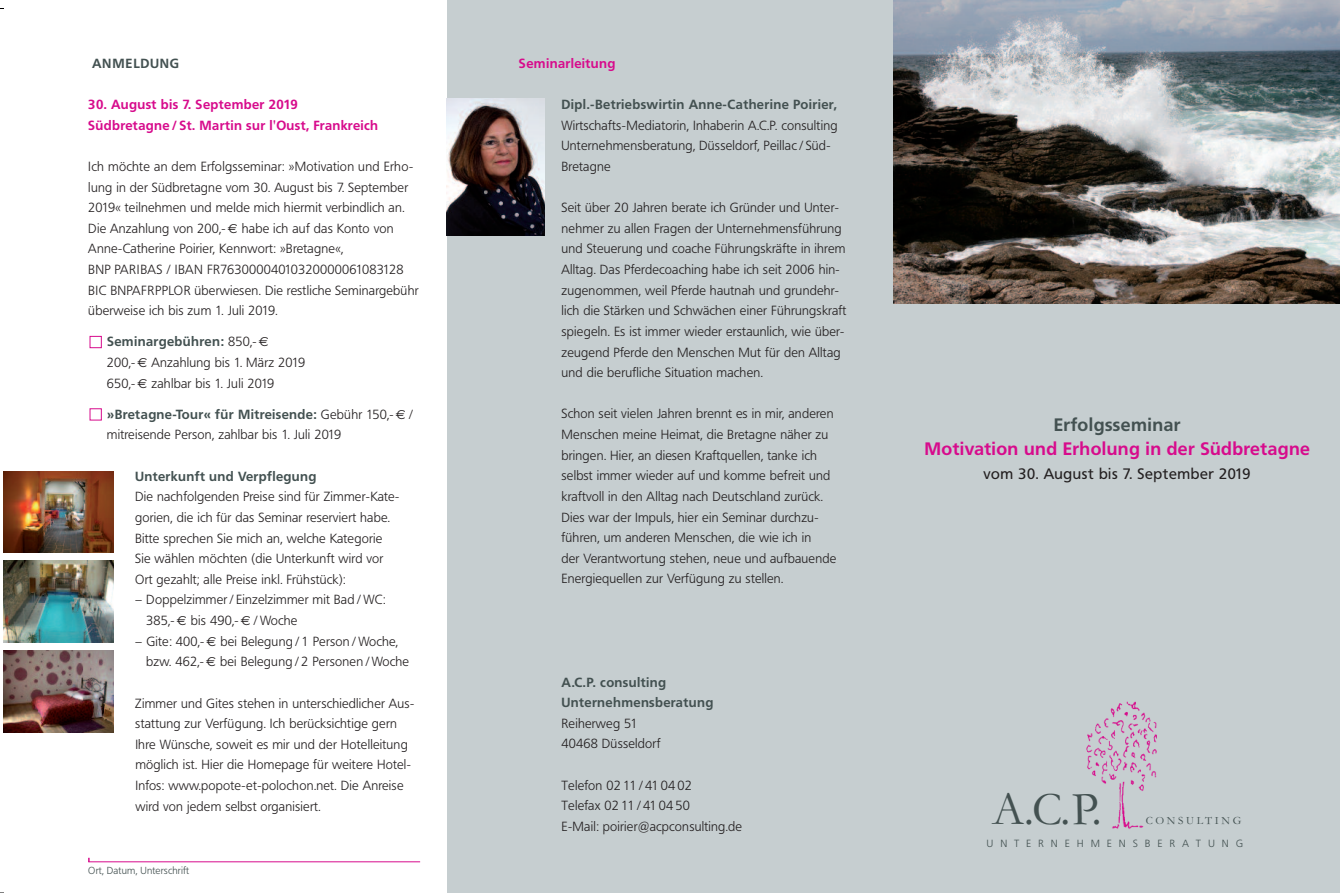
<style>
.page{position:relative;width:1340px;height:893px;background:#fff}
.page>*{position:absolute;margin:0;border:0;box-sizing:border-box;transform-origin:0 0}
.t1{font:47.4px "Garamond";color:#435151}
.t2{font:700 17.85px "Frutiger BQ";letter-spacing:.02em;color:#d70b8c}
.t3{font:700 17.85px "Frutiger BQ";letter-spacing:.03em;color:#435151}
.t4{font:15px "Frutiger BQ";letter-spacing:.04em;color:#231f20}
.t5{font:300 13.2px/20.7px "Frutiger BQ";letter-spacing:.015em;color:#231f20}
.t6{font:700 13.2px/20.7px "Frutiger BQ";letter-spacing:.03em;color:#435151}
.t7{font:700 13.2px/20.7px "Frutiger BQ";letter-spacing:.03em;color:#d70b8c}
.t8{font:700 13.2px "Frutiger BQ";letter-spacing:.06em;color:#435151}
.t9{font:11.25px "Garamond";letter-spacing:.235em;color:#435151}
.t10{font:300 10.5px "Frutiger";letter-spacing:.655em;color:#435151}
.t11{font:300 10.2px "Frutiger BQ";letter-spacing:.015em;color:#435151}
.s1{font-family:"Euro Sans";font-weight:400}
.s2{font-weight:700;color:#435151}
</style>
<div class="page">
<hr style="left:0;top:8px;width:1339px;height:1px;background:#000">
<hr style="left:0;top:892px;width:1339px;height:1px;background:#000">
<hr style="left:1339px;top:0;width:1px;height:893px;background:#000">
<div style="left:4px;top:0;width:1335px;height:893px;background:#fff"></div>
<div style="left:446px;top:0;width:447px;height:893px;background:#c6ced0"></div>
<div style="left:893px;top:0;width:446px;height:893px;background:#c6ced0"></div>
<hr style="left:88px;top:861px;width:332px;height:1px;background:#d70b8c">
<div style="left:90px;top:336px;width:11px;height:12px;border:1px solid #d70b8c"></div>
<img style="left:893px;top:0;width:446px;height:303px">
<img style="left:1086px;top:701px;width:71px;height:128px">
<img style="left:3px;top:471px;width:111px;height:81px">
<img style="left:446px;top:99px;width:98px;height:136px">
<img style="left:3px;top:561px;width:111px;height:81px">
<img style="left:3px;top:651px;width:111px;height:81px">
<p class="t8" style="left:92px;top:56px;width:88px">ANMELDUNG</p>
<p class="t7" style="left:88px;top:94px;width:291px">30. August bis 7. September 2019<br>Südbretagne / St. Martin sur l'Oust, Frankreich</p>
<p class="t5" style="left:88px;top:156px;width:332px">Ich möchte an dem Erfolgsseminar: »Motivation und Erho&shy;lung in der Südbretagne vom 30. August bis 7. September 2019« teilnehmen und melde mich hiermit verbindlich an.<br>Die Anzahlung von 200,- <span class="s1">€</span> habe ich auf das Konto von Anne-Catherine Poirier, Kennwort: »Bretagne«,<br>BNP PARIBAS / IBAN FR76300004010320000061083128<br>BIC BNPAFRPPLOR überwiesen. Die restliche Seminargebühr überweise ich bis zum 1. Juli 2019.</p>
<p class="t5" style="left:107px;top:332px;width:200px"><span class="s2">Seminargebühren:</span> 850,- <span class="s1">€<br></span>200,- <span class="s1">€</span> Anzahlung bis 1. März 2019<br>650,- <span class="s1">€</span> zahlbar bis 1. Juli 2019</p>
<p class="t5" style="left:107px;top:404px;width:308px"><span class="s2">»Bretagne-Tour« für Mitreisende:</span> Gebühr 150,- <span class="s1">€</span> / mitreisende Person, zahlbar bis 1. Juli 2019</p>
<p class="t6" style="left:135px;top:466px;width:183px">Unterkunft und Verpflegung</p>
<p class="t5" style="left:135px;top:487px;width:265px">Die nachfolgenden Preise sind für Zimmer-Kate&shy;gorien, die ich für das Seminar reserviert habe.<br>Bitte sprechen Sie mich an, welche Kategorie Sie wählen möchten (die Unterkunft wird vor Ort gezahlt; alle Preise inkl. Frühstück):</p>
<p class="t5" style="left:146px;top:590px;width:241px;text-indent:-11px">– Doppelzimmer / Einzelzimmer mit Bad / WC:<br>385,- <span class="s1">€</span> bis 490,- <span class="s1">€</span> / Woche</p>
<p class="t5" style="left:146px;top:631px;width:264px;text-indent:-11px">– Gite: 400,- <span class="s1">€</span> bei Belegung / 1 Person / Woche, bzw. 462,- <span class="s1">€</span> bei Belegung / 2 Personen / Woche</p>
<p class="t5" style="left:135px;top:693px;width:280px">Zimmer und Gites stehen in unterschiedlicher Aus&shy;stattung zur Verfügung. Ich berücksichtige gern Ihre Wünsche, soweit es mir und der Hotelleitung möglich ist. Hier die Homepage für weitere Hotel-Infos: www.popote-et-polochon.net. Die Anreise wird von jedem selbst organisiert.</p>
<p class="t11" style="left:88px;top:865px;width:102px">Ort, Datum, Unterschrift</p>
<p class="t7" style="left:519px;top:53px;width:98px">Seminarleitung</p>
<p class="t6" style="left:561px;top:94px;width:277px">Dipl.-Betriebswirtin Anne-Catherine Poirier,</p>
<p class="t5" style="left:561px;top:115px;width:277px">Wirtschafts-Mediatorin, Inhaberin A.C.P. consulting<br>Unternehmensberatung, Düsseldorf, Peillac / Süd-<br>Bretagne</p>
<p class="t5" style="left:561px;top:197px;width:286px">Seit über 20 Jahren berate ich Gründer und Unter&shy;nehmer zu allen Fragen der Unternehmensführung und Steuerung und coache Führungskräfte in ihrem Alltag. Das Pferdecoaching habe ich seit 2006 hin&shy;zugenommen, weil Pferde hautnah und grundehr&shy;lich die Stärken und Schwächen einer Führungskraft spiegeln. Es ist immer wieder erstaunlich, wie über&shy;zeugend Pferde den Menschen Mut für den Alltag und die berufliche Situation machen.</p>
<p class="t5" style="left:561px;top:404px;width:276px">Schon seit vielen Jahren brennt es in mir, anderen Menschen meine Heimat, die Bretagne näher zu bringen. Hier, an diesen Kraftquellen, tanke ich selbst immer wieder auf und komme befreit und kraftvoll in den Alltag nach Deutschland zurück.<br>Dies war der Impuls, hier ein Seminar durchzu&shy;führen, um anderen Menschen, die wie ich in<br>der Verantwortung stehen, neue und aufbauende Energiequellen zur Verfügung zu stellen.</p>
<p class="t6" style="left:561px;top:672px;width:153px">A.C.P. consulting<br>Unternehmensberatung</p>
<p class="t5" style="left:561px;top:713px;width:100px">Reiherweg 51<br>40468 Düsseldorf</p>
<p class="t5" style="left:561px;top:775px;width:182px">Telefon 02 11 / 41 04 02<br>Telefax 02 11 / 41 04 50<br>E-Mail: poirier@acpconsulting.de</p>
<h2 class="t3" style="left:1053px;top:415px;width:128px">Erfolgsseminar</h2>
<h2 class="t2" style="left:924px;top:439px;width:387px">Motivation und Erholung in der Südbretagne</h2>
<p class="t4" style="left:983px;top:466px;width:269px">vom 30. August bis 7. September 2019</p>
<h1 class="t1" style="left:992px;top:780px;width:111px">A.C.P.</h1>
<p class="t9" style="left:1145px;top:814px;width:97px">CONSULTING</p>
<p class="t10" style="left:986px;top:839px;width:258px">UNTERNEHMENSBERATUNG</p>
</div>
